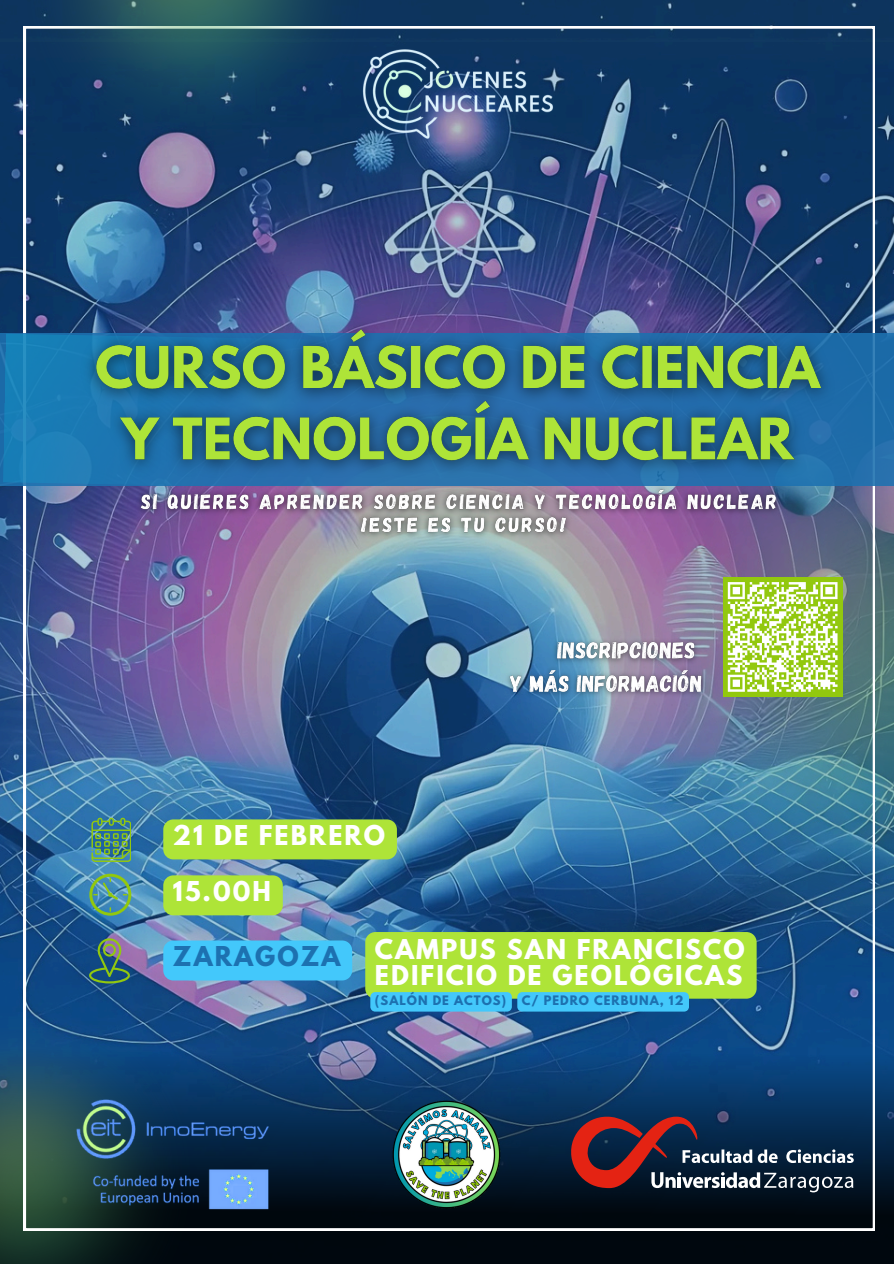
<style>
.page{position:relative;width:894px;height:1264px;background:#fff}
.page>*{position:absolute;margin:0;border:0;box-sizing:border-box;transform-origin:0 0}
.t1{font:700 24.3px "League Spartan";letter-spacing:.085em;color:#fff}
.t2{font:700 24.3px "League Spartan";letter-spacing:.085em;color:#1d71b0}
.t3{font:700 24.15px/25.8px "League Spartan";letter-spacing:.085em;color:#fff}
.t4{font:700 11.55px "League Spartan";letter-spacing:.085em;color:#1d71b0}
</style>
<div class="page">
<img style="left:0;top:0;width:893px;height:763px">
<svg style="left:0;top:763px;width:893px;height:500px;background:#0c2034"></svg>
<img style="left:874px;top:486px;width:19px;height:485px">
<img style="left:0;top:1006px;width:196px;height:257px">
<img style="left:24px;top:26px;width:850px;height:1204px">
<img style="left:360px;top:26px;width:196px;height:138px">
<svg style="left:91px;top:817px;width:40px;height:44px;background:#549273"></svg>
<svg style="left:89px;top:873px;width:42px;height:42px;background:#5b9d92"></svg>
<svg style="left:89px;top:938px;width:40px;height:45px;background:#4c6f71"></svg>
<img style="left:69px;top:1091px;width:208px;height:126px">
<img style="left:384px;top:1091px;width:126px;height:126px">
<img style="left:24px;top:0;width:345px;height:158px">
<div style="left:0;top:334px;width:893px;height:152px;background:#1d6ba8"></div>
<div style="left:722px;top:577px;width:120px;height:119px;background:#92c80e"></div>
<svg style="left:727px;top:582px;width:111px;height:110px"></svg>
<img style="left:3px;top:334px;width:127px;height:157px">
<div style="left:163px;top:819px;width:234px;height:40px;background:#aee438"></div>
<div style="left:163px;top:875px;width:120px;height:40px;background:#aee438"></div>
<img style="left:130px;top:484px;width:658px;height:59px">
<svg style="left:365px;top:932px;width:391px;height:79px;background:#94d95f"></svg>
<div style="left:163px;top:940px;width:189px;height:40px;background:#43c8fb"></div>
<img style="left:74px;top:307px;width:770px;height:177px">
<img style="left:499px;top:632px;width:212px;height:71px">
<svg style="left:571px;top:1116px;width:282px;height:76px;background:#3f374a"></svg>
<p class="t1" style="left:173px;top:823px;width:214px">21 DE FEBRERO</p>
<p class="t1" style="left:173px;top:879px;width:99px">15.00H</p>
<p class="t3" style="left:375px;top:939px;width:371px">CAMPUS SAN FRANCISCO<br>EDIFICIO DE GEOLÓGICAS</p>
<p class="t4" style="left:375px;top:994px;width:133px">(SALÓN DE ACTOS)</p>
<p class="t4" style="left:522px;top:994px;width:163px">C/ PEDRO CERBUNA, 12</p>
<p class="t2" style="left:173px;top:944px;width:169px">ZARAGOZA</p>
</div>
